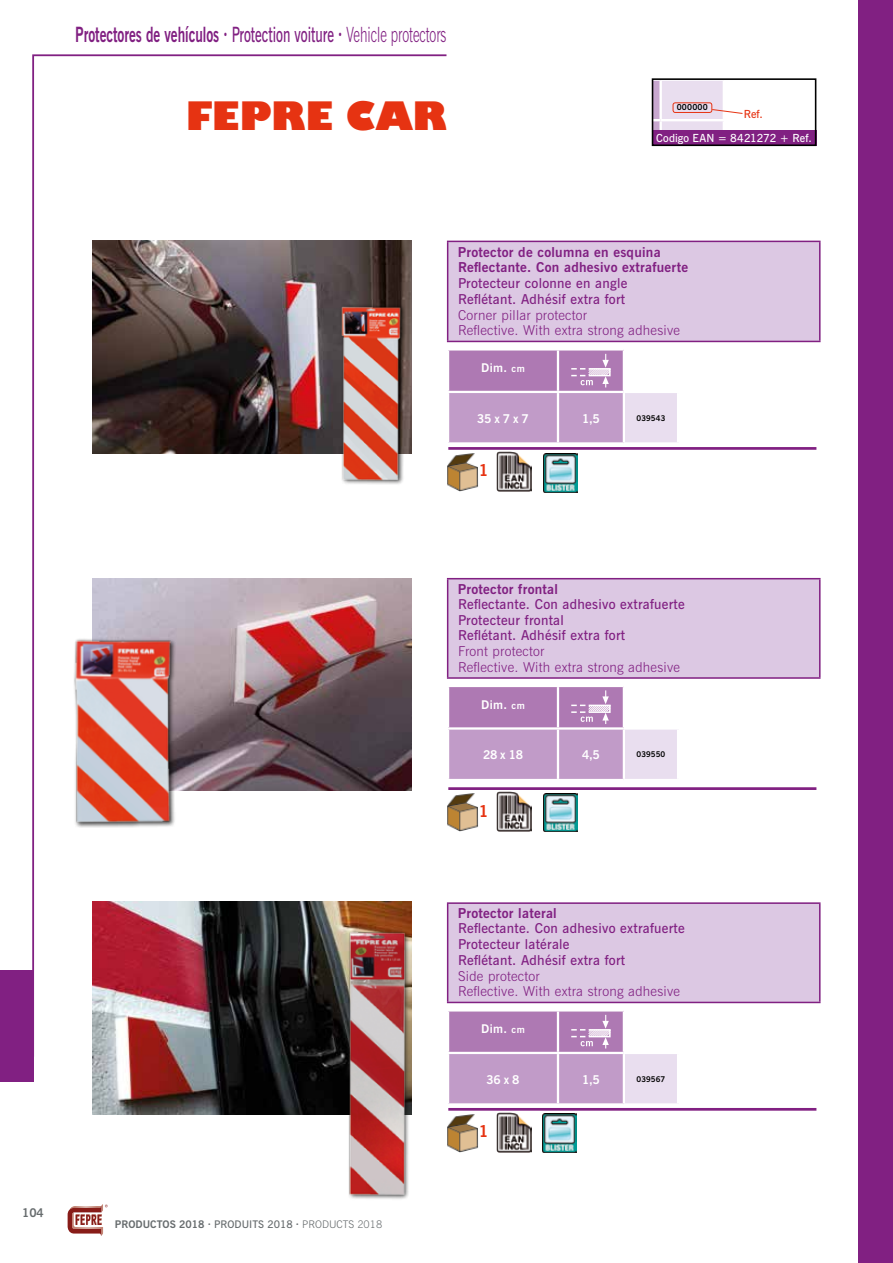
<style>
.page{position:relative;width:893px;height:1263px;background:#fff}
.page>*{position:absolute;margin:0;border:0;box-sizing:border-box;transform-origin:0 0}
.t1{font:800 38.1px "Gill Sans";color:#e63312}
.t2{font:700 21px "News Gothic BT";color:#812082;scale:.65 1}
.t3{font:700 16.35px "News Gothic BT";color:#e63312}
.t4{font:600 13.65px/15.8px "News Gothic BT";letter-spacing:.02em;color:#812082}
.t5{font:300 13.65px/15.8px "News Gothic BT";letter-spacing:.02em;color:#812082}
.t6{font:700 13.65px/15.8px "News Gothic BT";letter-spacing:.02em;color:#812082}
.t7{font:700 12.15px "News Gothic BT";letter-spacing:-.03em;color:#fff}
.t8{font:700 12px "News Gothic BT";letter-spacing:.03em;color:#fff}
.t9{font:700 12px "News Gothic BT";color:#676c6e}
.t10{font:600 11.1px "News Gothic BT";letter-spacing:.005em;color:#fff}
.t11{font:600 11.1px "News Gothic BT";color:#e63312}
.t12{font:700 10.5px "News Gothic BT";color:#676c6e}
.t13{font:700 8.25px "News Gothic BT";letter-spacing:.025em;color:#000}
.t14{font:700 7.95px "News Gothic BT";letter-spacing:.005em;color:#000}
.s1{font-weight:600}
.s2{font-weight:300}
.s3{font-size:9.75px}
</style>
<div class="page">
<svg style="left:68px;top:1204px;width:40px;height:32px"></svg>
<div style="left:859px;top:0;width:34px;height:1263px;background:#812082"></div>
<div style="left:0;top:970px;width:34px;height:111px;background:#812082"></div>
<svg style="left:651px;top:78px;width:92px;height:56px"></svg>
<div style="left:652px;top:130px;width:164px;height:16px;background:#812082"></div>
<div style="left:652px;top:78px;width:164px;height:68px;border:2px solid #000"></div>
<svg style="left:32px;top:54px;width:416px;height:1004px"></svg>
<div style="left:448px;top:241px;width:372px;height:100px;background:#dcc8e3"></div>
<hr style="left:447px;top:241px;width:374px;height:1px;background:#812082">
<hr style="left:447px;top:242px;width:1px;height:99px;background:#812082">
<hr style="left:819px;top:242px;width:2px;height:99px;background:#812082">
<hr style="left:447px;top:341px;width:374px;height:1px;background:#812082">
<div style="left:624px;top:392px;width:54px;height:51px;background:#e9deef"></div>
<hr style="left:447px;top:348px;width:111px;height:2px;background:#fff">
<hr style="left:447px;top:350px;width:2px;height:41px;background:#fff">
<hr style="left:447px;top:391px;width:111px;height:2px;background:#fff">
<hr style="left:447px;top:393px;width:2px;height:49px;background:#fff">
<hr style="left:624px;top:391px;width:55px;height:2px;background:#fff">
<hr style="left:623px;top:393px;width:2px;height:49px;background:#fff">
<hr style="left:677px;top:393px;width:2px;height:49px;background:#fff">
<hr style="left:447px;top:442px;width:111px;height:3px;background:#fff">
<hr style="left:624px;top:442px;width:55px;height:3px;background:#fff">
<svg style="left:448px;top:350px;width:176px;height:93px;background:#be95c3"></svg>
<div style="left:448px;top:579px;width:372px;height:99px;background:#dcc8e3"></div>
<hr style="left:447px;top:578px;width:374px;height:1px;background:#812082">
<hr style="left:447px;top:579px;width:1px;height:98px;background:#812082">
<hr style="left:819px;top:579px;width:2px;height:98px;background:#812082">
<hr style="left:447px;top:677px;width:374px;height:2px;background:#812082">
<div style="left:624px;top:728px;width:54px;height:52px;background:#e9deef"></div>
<hr style="left:447px;top:685px;width:111px;height:2px;background:#fff">
<hr style="left:447px;top:687px;width:2px;height:40px;background:#fff">
<hr style="left:447px;top:727px;width:111px;height:3px;background:#fff">
<hr style="left:447px;top:730px;width:2px;height:49px;background:#fff">
<hr style="left:624px;top:727px;width:55px;height:3px;background:#fff">
<hr style="left:623px;top:730px;width:2px;height:49px;background:#fff">
<hr style="left:677px;top:730px;width:2px;height:49px;background:#fff">
<hr style="left:447px;top:779px;width:111px;height:2px;background:#fff">
<hr style="left:624px;top:779px;width:55px;height:2px;background:#fff">
<svg style="left:448px;top:686px;width:176px;height:93px;background:#be94c3"></svg>
<div style="left:448px;top:903px;width:372px;height:99px;background:#dcc8e3"></div>
<hr style="left:447px;top:902px;width:374px;height:2px;background:#812082">
<hr style="left:447px;top:904px;width:1px;height:98px;background:#812082">
<hr style="left:819px;top:904px;width:2px;height:98px;background:#812082">
<hr style="left:447px;top:1002px;width:374px;height:1px;background:#812082">
<div style="left:624px;top:1053px;width:54px;height:51px;background:#e9deef"></div>
<hr style="left:447px;top:1009px;width:111px;height:2px;background:#fff">
<hr style="left:447px;top:1011px;width:2px;height:41px;background:#fff">
<hr style="left:447px;top:1052px;width:111px;height:2px;background:#fff">
<hr style="left:447px;top:1054px;width:2px;height:49px;background:#fff">
<hr style="left:624px;top:1052px;width:55px;height:2px;background:#fff">
<hr style="left:623px;top:1054px;width:2px;height:49px;background:#fff">
<hr style="left:677px;top:1054px;width:2px;height:49px;background:#fff">
<hr style="left:624px;top:1103px;width:55px;height:2px;background:#fff">
<svg style="left:448px;top:1011px;width:176px;height:93px;background:#be95c3"></svg>
<img style="left:92px;top:241px;width:319px;height:212px">
<img style="left:92px;top:578px;width:319px;height:213px">
<img style="left:92px;top:901px;width:319px;height:213px">
<div style="left:339px;top:304px;width:67px;height:182px;background:#000;opacity:.75"></div>
<img style="left:337px;top:303px;width:67px;height:183px">
<img style="left:72px;top:635px;width:104px;height:193px">
<img style="left:345px;top:927px;width:66px;height:272px">
<img style="left:543px;top:454px;width:34px;height:38px">
<img style="left:543px;top:793px;width:34px;height:38px">
<img style="left:542px;top:1114px;width:34px;height:38px">
<img style="left:497px;top:451px;width:35px;height:40px">
<hr style="left:448px;top:447px;width:368px;height:3px;background:#812082">
<img style="left:447px;top:452px;width:31px;height:39px">
<img style="left:497px;top:792px;width:35px;height:39px">
<hr style="left:448px;top:787px;width:368px;height:3px;background:#812082">
<img style="left:447px;top:792px;width:31px;height:39px">
<img style="left:497px;top:1112px;width:35px;height:40px">
<hr style="left:448px;top:1108px;width:368px;height:3px;background:#812082">
<img style="left:447px;top:1114px;width:31px;height:38px">
<h2 class="t2" style="left:75px;top:22px;width:572px">Protectores de vehículos · <span class="s1">Protection voiture</span> · <span class="s2">Vehicle protectors</span></h2>
<h1 class="t1" style="left:186px;top:92px;width:262px">FEPRE CAR</h1>
<p class="t13" style="left:677px;top:102px;width:33px">000000</p>
<p class="t11" style="left:744px;top:107px;width:21px">Ref.</p>
<p class="t10" style="left:656px;top:131px;width:157px">Codigo EAN = 8421272 + Ref.</p>
<p class="t6" style="left:458px;top:244px;width:232px">Protector de columna en esquina<br>Reflectante. Con adhesivo extrafuerte</p>
<p class="t4" style="left:458px;top:275px;width:171px">Protecteur colonne en angle<br>Reflétant. Adhésif extra fort</p>
<p class="t5" style="left:458px;top:307px;width:223px">Corner pillar protector<br>Reflective. With extra strong adhesive</p>
<p class="t8" style="left:481px;top:361px;width:45px">Dim. <span class="s3">cm</span></p>
<p class="t7" style="left:477px;top:411px;width:53px">35 x 7 x 7</p>
<p class="t7" style="left:582px;top:411px;width:19px">1,5</p>
<p class="t14" style="left:636px;top:413px;width:31px">039543</p>
<p class="t3" style="left:479px;top:461px;width:11px">1</p>
<p class="t9" style="left:22px;top:1206px;width:23px">104</p>
<p class="t12" style="left:115px;top:1218px;width:269px">PRODUCTOS 2018 · <span class="s1">PRODUITS 2018</span> · <span class="s2">PRODUCTS 2018</span></p>
<p class="t6" style="left:458px;top:581px;width:102px">Protector frontal</p>
<p class="t4" style="left:458px;top:596px;width:228px">Reflectante. Con adhesivo extrafuerte<br>Protecteur frontal<br>Reflétant. Adhésif extra fort</p>
<p class="t5" style="left:458px;top:643px;width:223px">Front protector<br>Reflective. With extra strong adhesive</p>
<p class="t8" style="left:481px;top:697px;width:45px">Dim. <span class="s3">cm</span></p>
<p class="t7" style="left:483px;top:747px;width:42px">28 x 18</p>
<p class="t7" style="left:582px;top:747px;width:19px">4,5</p>
<p class="t14" style="left:637px;top:750px;width:30px">039550</p>
<p class="t3" style="left:479px;top:801px;width:11px">1</p>
<p class="t6" style="left:458px;top:905px;width:101px">Protector lateral</p>
<p class="t4" style="left:458px;top:920px;width:228px">Reflectante. Con adhesivo extrafuerte<br>Protecteur latérale<br>Reflétant. Adhésif extra fort</p>
<p class="t5" style="left:458px;top:968px;width:223px">Side protector<br>Reflective. With extra strong adhesive</p>
<p class="t8" style="left:481px;top:1022px;width:45px">Dim. <span class="s3">cm</span></p>
<p class="t7" style="left:486px;top:1072px;width:35px">36 x 8</p>
<p class="t7" style="left:582px;top:1072px;width:19px">1,5</p>
<p class="t14" style="left:637px;top:1074px;width:30px">039567</p>
<p class="t3" style="left:479px;top:1121px;width:11px">1</p>
</div>
